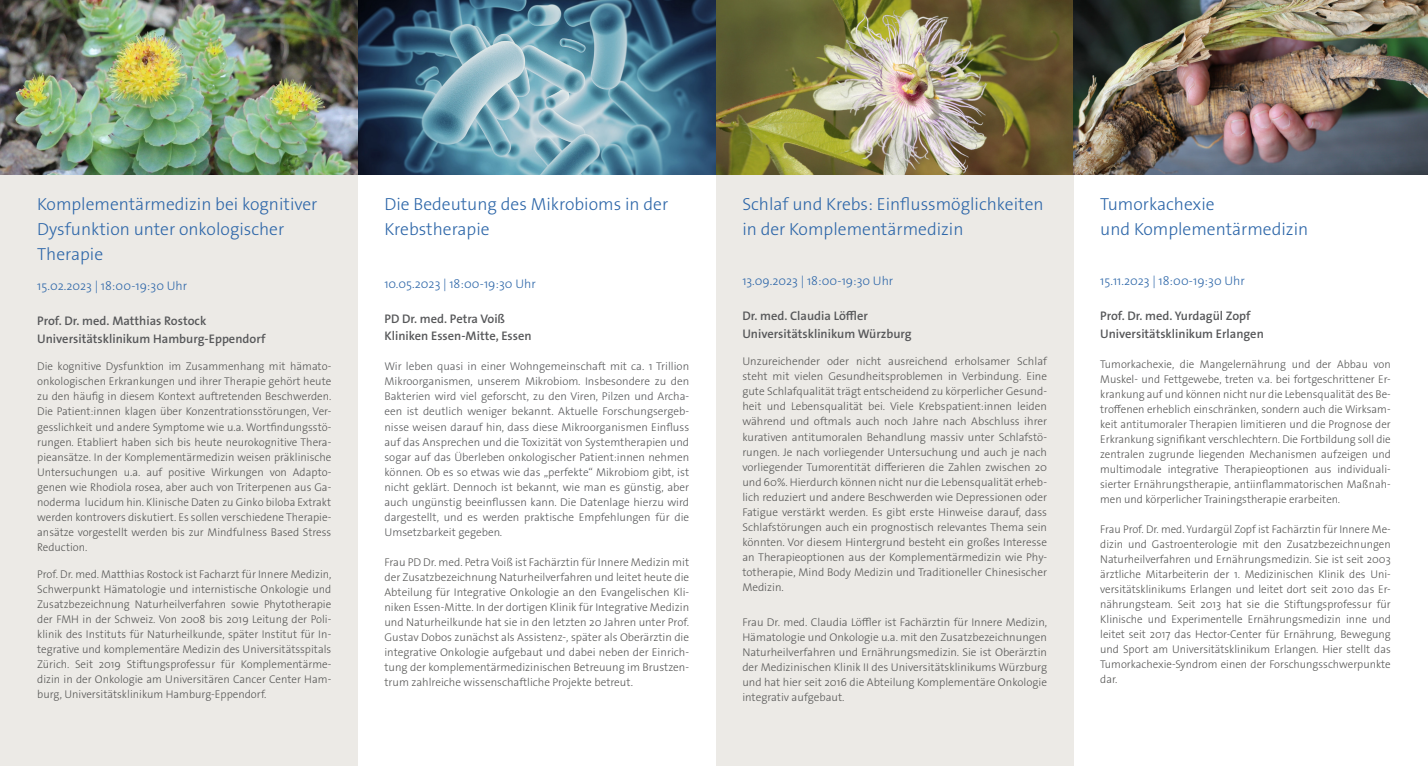
<style>
.page{position:relative;width:1428px;height:766px;background:#fff}
.page>*{position:absolute;margin:0;border:0;box-sizing:border-box;transform-origin:0 0}
._07_Überschrift_14_p{font:300 17.5px/25px "The Sans Os F";color:#2e67a9}
._07_Überschrift_14_p-2{font:600 12.5px/17.5px "The Sans Os F";color:#57585a}
._07_Überschrift_14_p-3{font:300 12.5px "The Sans Os F";color:#2e67a9}
._07_Überschrift_14_p-4{font:300 11.25px/15px "The Sans Os F";color:#575756;text-align:justify}
._07_Überschrift_14_p-5{font:300 11.25px/15px "The Sans Os F";color:#57585a;text-align:justify}
</style>
<div class="page">
<div style="left:0;top:68px;width:358px;height:697px;background:#eceae6"></div>
<div style="left:716px;top:69px;width:358px;height:696px;background:#eceae6"></div>
<img style="left:716px;top:0;width:358px;height:175px">
<img style="left:1074px;top:0;width:354px;height:175px">
<svg style="left:358px;top:0;width:358px;height:175px;background:#517b91"></svg>
<img style="left:0;top:0;width:358px;height:175px">
<p class="_07_Überschrift_14_p" style="left:37px;top:192px;width:282px">Komplementärmedizin bei kognitiver<br>Dysfunktion unter onkologischer<br>Therapie</p>
<p class="_07_Überschrift_14_p-3" style="left:37px;top:278px;width:152px">15.02.2023 | 18:00-19:30 Uhr</p>
<p class="_07_Überschrift_14_p-2" style="left:37px;top:312px;width:230px">Prof. Dr. med. Matthias Rostock<br>Universitätsklinikum Hamburg-Eppendorf</p>
<p class="_07_Überschrift_14_p-4" style="left:37px;top:359px;width:296px">Die kognitive Dysfunktion im Zusammenhang mit hämato&shy;onkologischen Erkrankungen und ihrer Therapie gehört heute zu den häufig in diesem Kontext auftretenden Beschwerden.<br>Die Patient:innen klagen über Konzentrationsstörungen, Ver&shy;gesslichkeit und andere Symptome wie u.a. Wortfindungsstö&shy;rungen. Etabliert haben sich bis heute neurokognitive Thera&shy;pieansätze. In der Komplementärmedizin weisen präklinische Untersuchungen u.a. auf positive Wirkungen von Adapto&shy;genen wie Rhodiola rosea, aber auch von Triterpenen aus Ga&shy;noderma lucidum hin. Klinische Daten zu Ginko biloba Extrakt werden kontrovers diskutiert. Es sollen verschiedene Therapie&shy;ansätze vorgestellt werden bis zur Mindfulness Based Stress Reduction.</p>
<p class="_07_Überschrift_14_p-4" style="left:37px;top:566px;width:296px">Prof. Dr. med. Matthias Rostock ist Facharzt für Innere Medizin, Schwerpunkt Hämatologie und internistische Onkologie und Zusatzbezeichnung Naturheilverfahren sowie Phytotherapie der FMH in der Schweiz. Von 2008 bis 2019 Leitung der Poli&shy;klinik des Instituts für Naturheilkunde, später Institut für In&shy;tegrative und komplementäre Medizin des Universitätsspitals Zürich. Seit 2019 Stiftungsprofessur für Komplementärme&shy;dizin in der Onkologie am Universitären Cancer Center Ham&shy;burg, Universitätsklinikum Hamburg-Eppendorf.</p>
<p class="_07_Überschrift_14_p" style="left:384px;top:192px;width:285px">Die Bedeutung des Mikrobioms in der<br>Krebstherapie</p>
<p class="_07_Überschrift_14_p-3" style="left:384px;top:275px;width:153px">10.05.2023 | 18:00-19:30 Uhr</p>
<p class="_07_Überschrift_14_p-2" style="left:384px;top:310px;width:149px">PD Dr. med. Petra Voiß<br>Kliniken Essen-Mitte, Essen</p>
<p class="_07_Überschrift_14_p-5" style="left:384px;top:359px;width:306px">Wir leben quasi in einer Wohngemeinschaft mit ca. 1 Trillion Mikroorganismen, unserem Mikrobiom. Insbesondere zu den Bakterien wird viel geforscht, zu den Viren, Pilzen und Archa&shy;een ist deutlich weniger bekannt. Aktuelle Forschungsergeb&shy;nisse weisen darauf hin, dass diese Mikroorganismen Einfluss auf das Ansprechen und die Toxizität von Systemtherapien und sogar auf das Überleben onkologischer Patient:innen nehmen können. Ob es so etwas wie das „perfekte“ Mikrobiom gibt, ist nicht geklärt. Dennoch ist bekannt, wie man es günstig, aber auch ungünstig beeinflussen kann. Die Datenlage hierzu wird dargestellt, und es werden praktische Empfehlungen für die Umsetzbarkeit gegeben.</p>
<p class="_07_Überschrift_14_p-4" style="left:384px;top:554px;width:306px">Frau PD Dr. med. Petra Voiß ist Fachärztin für Innere Medizin mit der Zusatzbezeichnung Naturheilverfahren und leitet heute die Abteilung für Integrative Onkologie an den Evangelischen Kli&shy;niken Essen-Mitte. In der dortigen Klinik für Integrative Medizin und Naturheilkunde hat sie in den letzten 20 Jahren unter Prof.<br>Gustav Dobos zunächst als Assistenz-, später als Oberärztin die integrative Onkologie aufgebaut und dabei neben der Einrich&shy;tung der komplementärmedizinischen Betreuung im Brustzen&shy;trum zahlreiche wissenschaftliche Projekte betreut.</p>
<p class="_07_Überschrift_14_p" style="left:742px;top:192px;width:303px">Schlaf und Krebs: Einflussmöglichkeiten in der Komplementärmedizin</p>
<p class="_07_Überschrift_14_p-3" style="left:742px;top:273px;width:153px">13.09.2023 | 18:00-19:30 Uhr</p>
<p class="_07_Überschrift_14_p-2" style="left:742px;top:307px;width:171px">Dr. med. Claudia Löffler<br>Universitätsklinikum Würzburg</p>
<p class="_07_Überschrift_14_p-4" style="left:742px;top:354px;width:306px">Unzureichender oder nicht ausreichend erholsamer Schlaf steht mit vielen Gesundheitsproblemen in Verbindung. Eine gute Schlafqualität trägt entscheidend zu körperlicher Gesund&shy;heit und Lebensqualität bei. Viele Krebspatient:innen leiden während und oftmals auch noch Jahre nach Abschluss ihrer kurativen antitumoralen Behandlung massiv unter Schlafstö&shy;rungen. Je nach vorliegender Untersuchung und auch je nach vorliegender Tumorentität differieren die Zahlen zwischen 20 und 60%. Hierdurch können nicht nur die Lebensqualität erheb&shy;lich reduziert und andere Beschwerden wie Depressionen oder Fatigue verstärkt werden. Es gibt erste Hinweise darauf, dass Schlafstörungen auch ein prognostisch relevantes Thema sein könnten. Vor diesem Hintergrund besteht ein großes Interesse an Therapieoptionen aus der Komplementärmedizin wie Phy&shy;totherapie, Mind Body Medizin und Traditioneller Chinesischer Medizin.</p>
<p class="_07_Überschrift_14_p-4" style="left:742px;top:614px;width:306px">Frau Dr. med. Claudia Löffler ist Fachärztin für Innere Medizin, Hämatologie und Onkologie u.a. mit den Zusatzbezeichnungen Naturheilverfahren und Ernährungsmedizin. Sie ist Oberärztin der Medizinischen Klinik II des Universitätsklinikums Würzburg und hat hier seit 2016 die Abteilung Komplementäre Onkologie integrativ aufgebaut.</p>
<p class="_07_Überschrift_14_p" style="left:1100px;top:192px;width:210px">Tumorkachexie<br>und Komplementärmedizin</p>
<p class="_07_Überschrift_14_p-3" style="left:1100px;top:273px;width:146px">15.11.2023 | 18:00-19:30 Uhr</p>
<p class="_07_Überschrift_14_p-2" style="left:1100px;top:307px;width:165px">Prof. Dr. med. Yurdagül Zopf<br>Universitätsklinikum Erlangen</p>
<p class="_07_Überschrift_14_p-4" style="left:1100px;top:356px;width:292px">Tumorkachexie, die Mangelernährung und der Abbau von Muskel- und Fettgewebe, treten v.a. bei fortgeschrittener Er&shy;krankung auf und können nicht nur die Lebensqualität des Be&shy;troffenen erheblich einschränken, sondern auch die Wirksam&shy;keit antitumoraler Therapien limitieren und die Prognose der Erkrankung signifikant verschlechtern. Die Fortbildung soll die zentralen zugrunde liegenden Mechanismen aufzeigen und multimodale integrative Therapieoptionen aus individuali&shy;sierter Ernährungstherapie, antiinflammatorischen Maßnah&shy;men und körperlicher Trainingstherapie erarbeiten.</p>
<p class="_07_Überschrift_14_p-4" style="left:1100px;top:521px;width:292px">Frau Prof. Dr. med. Yurdargül Zopf ist Fachärztin für Innere Me&shy;dizin und Gastroenterologie mit den Zusatzbezeichnungen Naturheilverfahren und Ernährungsmedizin. Sie ist seit 2003 ärztliche Mitarbeiterin der 1. Medizinischen Klinik des Uni&shy;versitätsklinikums Erlangen und leitet dort seit 2010 das Er&shy;nährungsteam. Seit 2013 hat sie die Stiftungsprofessur für Klinische und Experimentelle Ernährungsmedizin inne und leitet seit 2017 das Hector-Center für Ernährung, Bewegung und Sport am Universitätsklinikum Erlangen. Hier stellt das Tumorkachexie-Syndrom einen der Forschungsschwerpunkte dar.</p>
</div>
